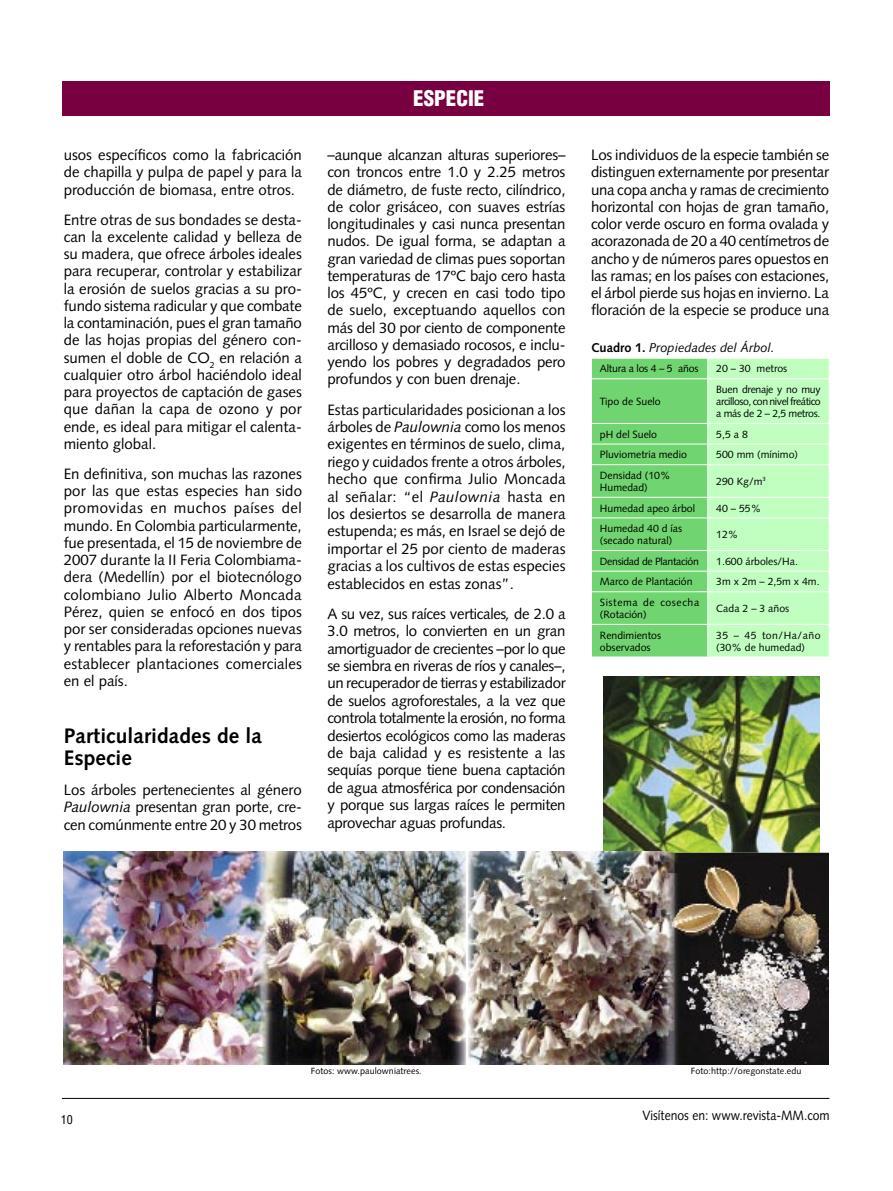
<style>
.page{position:relative;width:893px;height:1191px;background:#fff}
.page>*{position:absolute;margin:0;border:0;box-sizing:border-box;transform-origin:0 0}
.t1{font:700 21px/22.5px "Syntax";letter-spacing:.005em;color:#000}
.t2{font:900 condensed 21px "Helvetica";color:#fff}
.t3{font:15px/17.2px "Syntax";letter-spacing:-.01em;color:#000;text-align:justify}
.t4{font:13.5px "Syntax";color:#000;scale:.9 1}
.t5{font:italic 12.75px "Syntax";color:#000}
.t6{font:condensed 12px "Helvetica";color:#000}
.t7{font:10.5px/12px "Syntax";color:#000}
.t8{font:10.5px/12px "Syntax";letter-spacing:.055em;color:#000}
.t9{font:10.5px "Syntax";letter-spacing:-.03em;color:#000}
.t10{font:10.5px "Syntax";letter-spacing:-.02em;color:#000}
.t11{font:9px "Syntax";letter-spacing:.005em;color:#000}
.s1{font-style:italic}
.s2{font-weight:700;font-style:normal}
</style>
<div class="page">
<hr style="left:62px;top:1098px;width:767px;height:1px;background:#000">
<img style="left:603px;top:677px;width:216px;height:175px">
<div style="left:63px;top:81px;width:767px;height:35px;background:#780041"></div>
<img style="left:63px;top:852px;width:766px;height:212px">
<svg style="left:591px;top:358px;width:238px;height:298px;background:#a3eca3"></svg>
<hr style="left:591px;top:591px;width:117px;height:1px;background:#fff">
<hr style="left:591px;top:592px;width:1px;height:32px;background:#fff">
<hr style="left:708px;top:591px;width:122px;height:1px;background:#fff">
<hr style="left:707px;top:592px;width:1px;height:32px;background:#fff">
<hr style="left:591px;top:624px;width:117px;height:1px;background:#fff">
<hr style="left:591px;top:625px;width:1px;height:31px;background:#fff">
<hr style="left:708px;top:624px;width:122px;height:1px;background:#fff">
<hr style="left:707px;top:625px;width:1px;height:31px;background:#fff">
<p class="t3" style="left:64px;top:146px;width:240px">usos específicos como la fabricación de chapilla y pulpa de papel y para la producción de biomasa, entre otros.</p>
<p class="t3" style="left:64px;top:211px;width:240px">Entre otras de sus bondades se desta&shy;can la excelente calidad y belleza de su madera, que ofrece árboles ideales para recuperar, controlar y estabilizar la erosión de suelos gracias a su pro&shy;fundo sistema radicular y que combate la contaminación, pues el gran tamaño de las hojas propias del género con&shy;sumen el doble de CO<sub>2</sub> en relación a cualquier otro árbol haciéndolo ideal para proyectos de captación de gases que dañan la capa de ozono y por ende, es ideal para mitigar el calenta&shy;miento global.</p>
<p class="t3" style="left:64px;top:465px;width:240px">En definitiva, son muchas las razones por las que estas especies han sido promovidas en muchos países del mundo. En Colombia particularmente, fue presentada, el 15 de noviembre de 2007 durante la II Feria Colombiama&shy;dera (Medellín) por el biotecnólogo colombiano Julio Alberto Moncada Pérez, quien se enfocó en dos tipos por ser consideradas opciones nuevas y rentables para la reforestación y para establecer plantaciones comerciales en el país.</p>
<h1 class="t1" style="left:64px;top:724px;width:200px">Particularidades de la<br>Especie</h1>
<p class="t3" style="left:64px;top:781px;width:240px">Los árboles pertenecientes al género <span class="s1">Paulownia</span> presentan gran porte, cre&shy;cen comúnmente entre 20 y 30 metros</p>
<h1 class="t2" style="left:413px;top:85px;width:73px">ESPECIE</h1>
<p class="t3" style="left:327px;top:146px;width:240px">–aunque alcanzan alturas superiores– con troncos entre 1.0 y 2.25 metros de diámetro, de fuste recto, cilíndrico, de color grisáceo, con suaves estrías longitudinales y casi nunca presentan nudos. De igual forma, se adaptan a gran variedad de climas pues soportan temperaturas de 17ºC bajo cero hasta los 45ºC, y crecen en casi todo tipo de suelo, exceptuando aquellos con más del 30 por ciento de componente arcilloso y demasiado rocosos, e inclu&shy;yendo los pobres y degradados pero profundos y con buen drenaje.</p>
<p class="t3" style="left:327px;top:401px;width:240px">Estas particularidades posicionan a los árboles de <span class="s1">Paulownia</span> como los menos exigentes en términos de suelo, clima, riego y cuidados frente a otros árboles, hecho que confirma Julio Moncada al señalar: “el <span class="s1">Paulownia</span> hasta en los desiertos se desarrolla de manera estupenda; es más, en Israel se dejó de importar el 25 por ciento de maderas gracias a los cultivos de estas especies establecidos en estas zonas”.</p>
<p class="t3" style="left:327px;top:605px;width:240px">A su vez, sus raíces verticales<span class="s1">,</span> de 2.0 a 3.0 metros, lo convierten en un gran amortiguador de crecientes –por lo que se siembra en riveras de ríos y canales–, un recuperador de tierras y estabilizador de suelos agroforestales, a la vez que controla totalmente la erosión, no forma desiertos ecológicos como las maderas de baja calidad y es resistente a las sequías porque tiene buena captación de agua atmosférica por condensación y porque sus largas raíces le permiten aprovechar aguas profundas.</p>
<p class="t3" style="left:591px;top:146px;width:240px">Los individuos de la especie también se distinguen externamente por presentar una copa ancha y ramas de crecimiento horizontal con hojas de gran tamaño, color verde oscuro en forma ovalada y acorazonada de 20 a 40 centímetros de ancho y de números pares opuestos en las ramas; en los países con estaciones, el árbol pierde sus hojas en invierno. La floración de la especie se produce una</p>
<p class="t5" style="left:591px;top:340px;width:185px"><span class="s2">Cuadro 1.</span> Propiedades del Árbol.</p>
<p class="t10" style="left:600px;top:362px;width:100px">Altura a los 4 – 5 años</p>
<p class="t7" style="left:716px;top:363px;width:73px">20 – 30 metros</p>
<p class="t7" style="left:600px;top:395px;width:62px">Tipo de Suelo</p>
<p class="t7" style="left:716px;top:383px;width:106px;text-align:justify">Buen drenaje y no muy arcilloso, con nivel freático a más de 2 – 2,5 metros.</p>
<p class="t7" style="left:600px;top:428px;width:59px">pH del Suelo</p>
<p class="t7" style="left:716px;top:428px;width:33px">5,5 a 8</p>
<p class="t7" style="left:600px;top:449px;width:88px">Pluviometria medio</p>
<p class="t7" style="left:716px;top:449px;width:83px">500 mm (mínimo)</p>
<p class="t7" style="left:600px;top:469px;width:72px">Densidad (10%<br>Humedad)</p>
<p class="t7" style="left:716px;top:475px;width:51px">290 Kg/m<sup>3</sup></p>
<p class="t7" style="left:600px;top:502px;width:97px">Humedad apeo árbol</p>
<p class="t7" style="left:716px;top:502px;width:46px">40 – 55%</p>
<p class="t7" style="left:600px;top:522px;width:84px">Humedad 40 d ías (secado natural)</p>
<p class="t7" style="left:716px;top:528px;width:24px">12%</p>
<p class="t9" style="left:600px;top:555px;width:100px">Densidad de Plantación</p>
<p class="t7" style="left:716px;top:555px;width:83px">1.600 árboles/Ha.</p>
<p class="t7" style="left:600px;top:576px;width:94px">Marco de Plantación</p>
<p class="t7" style="left:716px;top:576px;width:105px">3m x 2m – 2,5m x 4m.</p>
<p class="t8" style="left:600px;top:596px;width:101px">Sistema de cosecha (Rotación)</p>
<p class="t7" style="left:716px;top:602px;width:74px">Cada 2 – 3 años</p>
<p class="t7" style="left:600px;top:629px;width:63px">Rendimientos observados</p>
<p class="t7" style="left:716px;top:629px;width:106px">35 – 45 ton/Ha/año (30% de humedad)</p>
<p class="t11" style="left:311px;top:1065px;width:112px">Fotos: www.paulowniatrees.</p>
<p class="t11" style="left:691px;top:1065px;width:112px">Foto:http://oregonstate.edu</p>
<p class="t6" style="left:61px;top:1112px;width:13px">10</p>
<p class="t4" style="left:643px;top:1107px;width:209px">Visítenos en: www.revista-MM.com</p>
</div>
